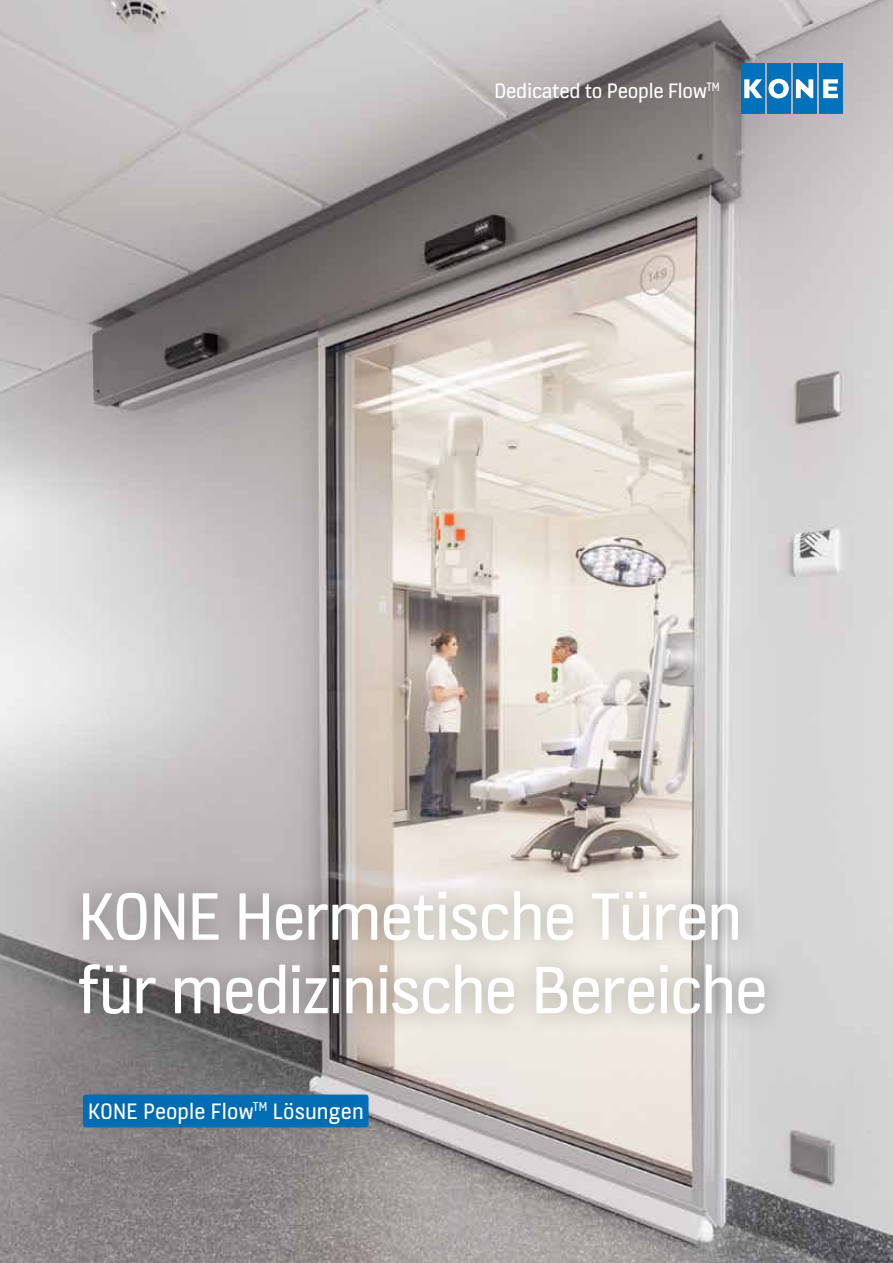
<style>
.page{position:relative;width:893px;height:1263px;background:#fff}
.page>*{position:absolute;margin:0;border:0;box-sizing:border-box;transform-origin:0 0}
.t1{font:72px/73.5px "KONE Information";letter-spacing:-.02em;color:#fff}
.t2{font:24px "KONE Information";letter-spacing:.005em;color:#fff}
.t3{font:22.5px "KONE Information";letter-spacing:-.01em;color:#fff}
</style>
<div class="page">
<img style="left:0;top:0;width:893px;height:1263px">
<div style="left:741px;top:63px;width:23px;height:51px;background:#0071bb"></div>
<svg style="left:744px;top:79px;width:18px;height:19px"></svg>
<div style="left:793px;top:63px;width:23px;height:51px;background:#0071bb"></div>
<svg style="left:796px;top:79px;width:17px;height:19px"></svg>
<div style="left:767px;top:63px;width:23px;height:51px;background:#0071bb"></div>
<svg style="left:768px;top:79px;width:21px;height:19px"></svg>
<div style="left:819px;top:63px;width:23px;height:51px;background:#0071bb"></div>
<svg style="left:823px;top:79px;width:15px;height:19px"></svg>
<div style="left:54px;top:866px;width:730px;height:168px;background:#000;opacity:.33"></div>
<div style="left:65px;top:1076px;width:319px;height:66px;background:#000;opacity:.33"></div>
<p class="t3" style="left:494px;top:76px;width:227px">Dedicated to People Flow<sup>TM</sup></p>
<p class="t1" style="left:78px;top:876px;width:691px">KONE Hermetische Türen für medizinische Bereiche</p>
<p class="t2" style="left:88px;top:1095px;width:277px">KONE People Flow<sup>TM</sup> Lösungen</p>
</div>
